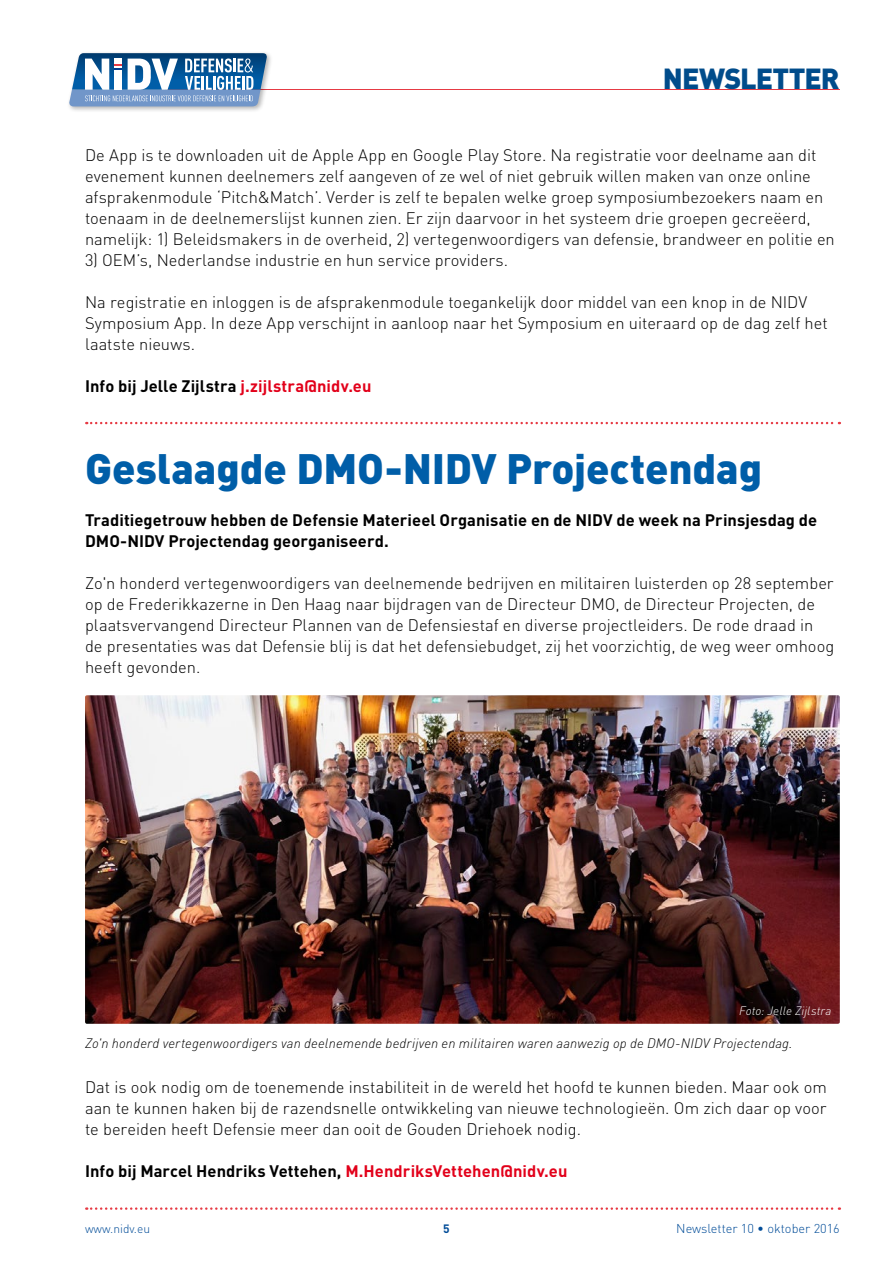
<style>
.page{position:relative;width:893px;height:1263px;background:#fff}
.page>*{position:absolute;margin:0;border:0;box-sizing:border-box;transform-origin:0 0}
.t1{font:900 42px "DIN Pro";letter-spacing:-.005em;color:#005ea8}
.t2{font:900 28.65px "DIN Pro";letter-spacing:-.03em;color:#004c8b}
.t3{font:300 16.5px/21px "DIN Pro";color:#000}
.t4{font:700 16.5px/21px "DIN Pro";letter-spacing:.005em;color:#000}
.t5{font:italic 300 13.5px "DIN";letter-spacing:.01em;color:#000}
.t6{font:300 12.75px "DIN Pro";color:#004c98}
.t7{font:italic 300 12px "DIN";letter-spacing:.01em;color:#fff}
.t8{font:300 12px "DIN Pro";color:#004c98}
.t9{font:700 12px "DIN Pro";color:#004c98}
.s1{color:#e2001a}
</style>
<div class="page">
<svg style="left:86px;top:1207px;width:754px;height:3px"></svg>
<hr style="left:165px;top:89px;width:675px;height:1px;background:#e63a44">
<div style="left:67px;top:51px;width:206px;height:62px;background:#000;opacity:.3"></div>
<svg style="left:69px;top:53px;width:199px;height:53px"></svg>
<svg style="left:86px;top:422px;width:754px;height:2px"></svg>
<img style="left:85px;top:695px;width:755px;height:329px">
<h2 class="t2" style="left:663px;top:59px;width:178px">NEWSLETTER</h2>
<p class="t3" style="left:85px;top:144px;width:751px">De App is te downloaden uit de Apple App en Google Play Store. Na registratie voor deelname aan dit evenement kunnen deelnemers zelf aangeven of ze wel of niet gebruik willen maken van onze online afsprakenmodule ‘Pitch&amp;Match’. Verder is zelf te bepalen welke groep symposiumbezoekers naam en toenaam in de deelnemerslijst kunnen zien. Er zijn daarvoor in het systeem drie groepen gecreëerd, namelijk: 1) Beleidsmakers in de overheid, 2) vertegenwoordigers van defensie, brandweer en politie en</p>
<p class="t3" style="left:85px;top:249px;width:425px">3) OEM’s, Nederlandse industrie en hun service providers.</p>
<p class="t3" style="left:85px;top:291px;width:744px">Na registratie en inloggen is de afsprakenmodule toegankelijk door middel van een knop in de NIDV<br>Symposium App. In deze App verschijnt in aanloop naar het Symposium en uiteraard op de dag zelf het laatste nieuws.</p>
<p class="t4" style="left:85px;top:375px;width:288px">Info bij Jelle Zijlstra <span class="s1">j.zijlstra@nidv.eu</span></p>
<h1 class="t1" style="left:85px;top:440px;width:679px">Geslaagde DMO-NIDV Projectendag</h1>
<p class="t4" style="left:85px;top:509px;width:734px">Traditiegetrouw hebben de Defensie Materieel Organisatie en de NIDV de week na Prinsjesdag de<br>DMO-NIDV Projectendag georganiseerd.</p>
<p class="t3" style="left:85px;top:572px;width:751px">Zo'n honderd vertegenwoordigers van deelnemende bedrijven en militairen luisterden op 28 september op de Frederikkazerne in Den Haag naar bijdragen van de Directeur DMO, de Directeur Projecten, de plaatsvervangend Directeur Plannen van de Defensiestaf en diverse projectleiders. De rode draad in de presentaties was dat Defensie blij is dat het defensiebudget, zij het voorzichtig, de weg weer omhoog heeft gevonden.</p>
<p class="t7" style="left:739px;top:1003px;width:94px">Foto: Jelle Zijlstra</p>
<p class="t5" style="left:85px;top:1035px;width:709px">Zo'n honderd vertegenwoordigers van deelnemende bedrijven en militairen waren aanwezig op de DMO-NIDV Projectendag.</p>
<p class="t3" style="left:85px;top:1076px;width:743px;text-align:justify">Dat is ook nodig om de toenemende instabiliteit in de wereld het hoofd te kunnen bieden. Maar ook om aan te kunnen haken bij de razendsnelle ontwikkeling van nieuwe technologieën. Om zich daar op voor te bereiden heeft Defensie meer dan ooit de Gouden Driehoek nodig.</p>
<p class="t4" style="left:85px;top:1160px;width:484px">Info bij Marcel Hendriks Vettehen, <span class="s1">M.HendriksVettehen@nidv.eu</span></p>
<p class="t8" style="left:85px;top:1220px;width:67px">www.nidv.eu</p>
<p class="t9" style="left:443px;top:1220px;width:8px">5</p>
<p class="t6" style="left:676px;top:1219px;width:165px">Newsletter 10 • oktober 2016</p>
</div>
